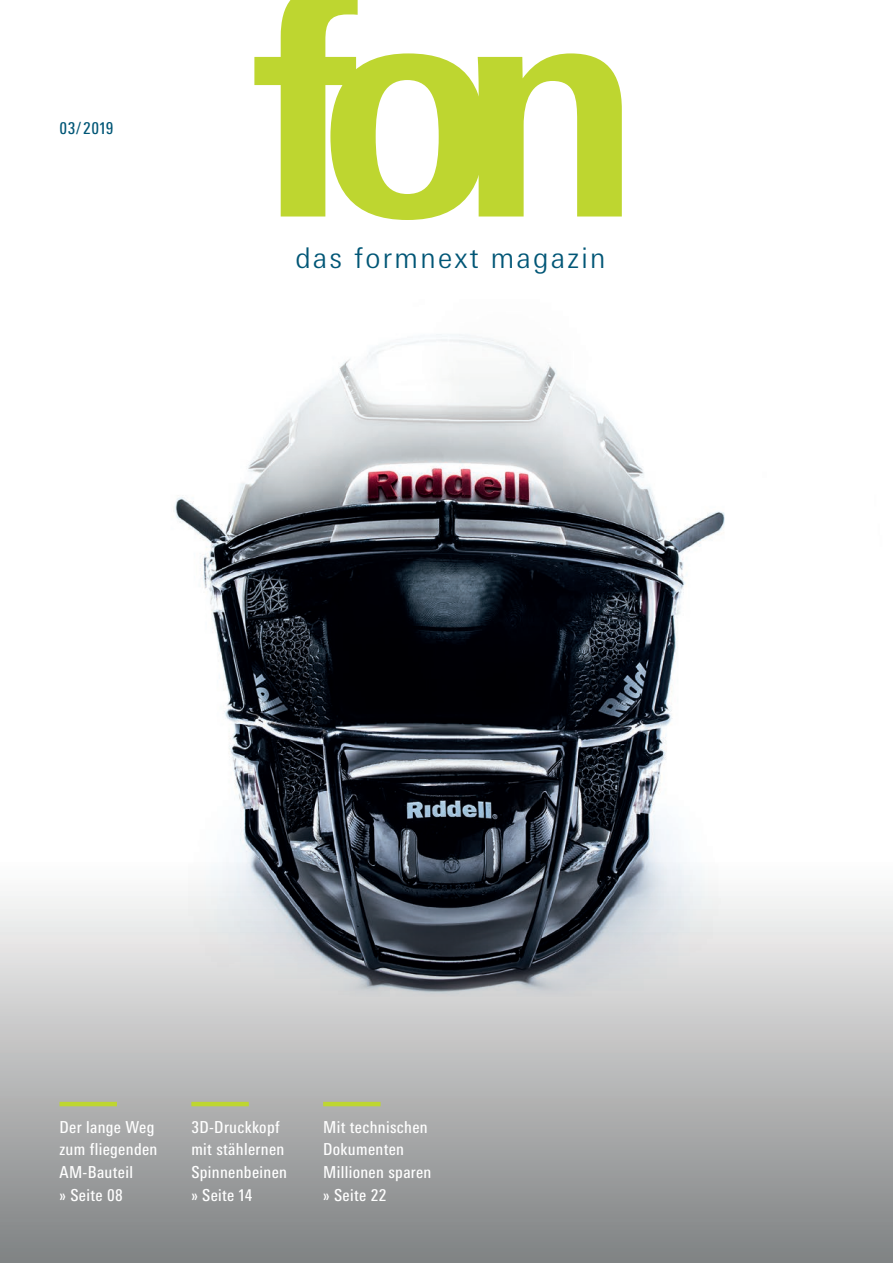
<style>
.page{position:relative;width:893px;height:1263px;background:#fff}
.page>*{position:absolute;margin:0;border:0;box-sizing:border-box;transform-origin:0 0}
.t1{font:700 316.65px "Messe Univers";color:#bed630}
.t2{font:300 28.5px "Messe Univers";letter-spacing:.08em;color:#005676}
.t3{font:condensed 16.5px/22.6px "Messe Univers";letter-spacing:.02em;color:#fff}
.t4{font:condensed 16.5px "Messe Univers";letter-spacing:.04em;color:#005676}
</style>
<div class="page">
<img style="left:173px;top:334px;width:552px;height:524px">
<svg style="left:0;top:858px;width:893px;height:405px;background:#aaacae"></svg>
<hr style="left:60px;top:1102px;width:57px;height:4px;background:#bed630">
<hr style="left:191px;top:1102px;width:58px;height:4px;background:#bed630">
<hr style="left:323px;top:1102px;width:58px;height:4px;background:#bed630">
<p class="t4" style="left:60px;top:118px;width:56px">03/2019</p>
<h1 class="t1" style="left:251px;top:-92px;width:393px">fon</h1>
<h2 class="t2" style="left:295px;top:240px;width:312px">das formnext magazin</h2>
<p class="t3" style="left:60px;top:1115px;width:99px">Der lange Weg zum fliegenden<br>AM-Bauteil<br>» Seite 08</p>
<p class="t3" style="left:191px;top:1115px;width:97px">3D-Druckkopf mit stählernen<br>Spinnenbeinen » Seite 14</p>
<p class="t3" style="left:323px;top:1115px;width:110px">Mit technischen<br>Dokumenten<br>Millionen sparen » Seite 22</p>
</div>
